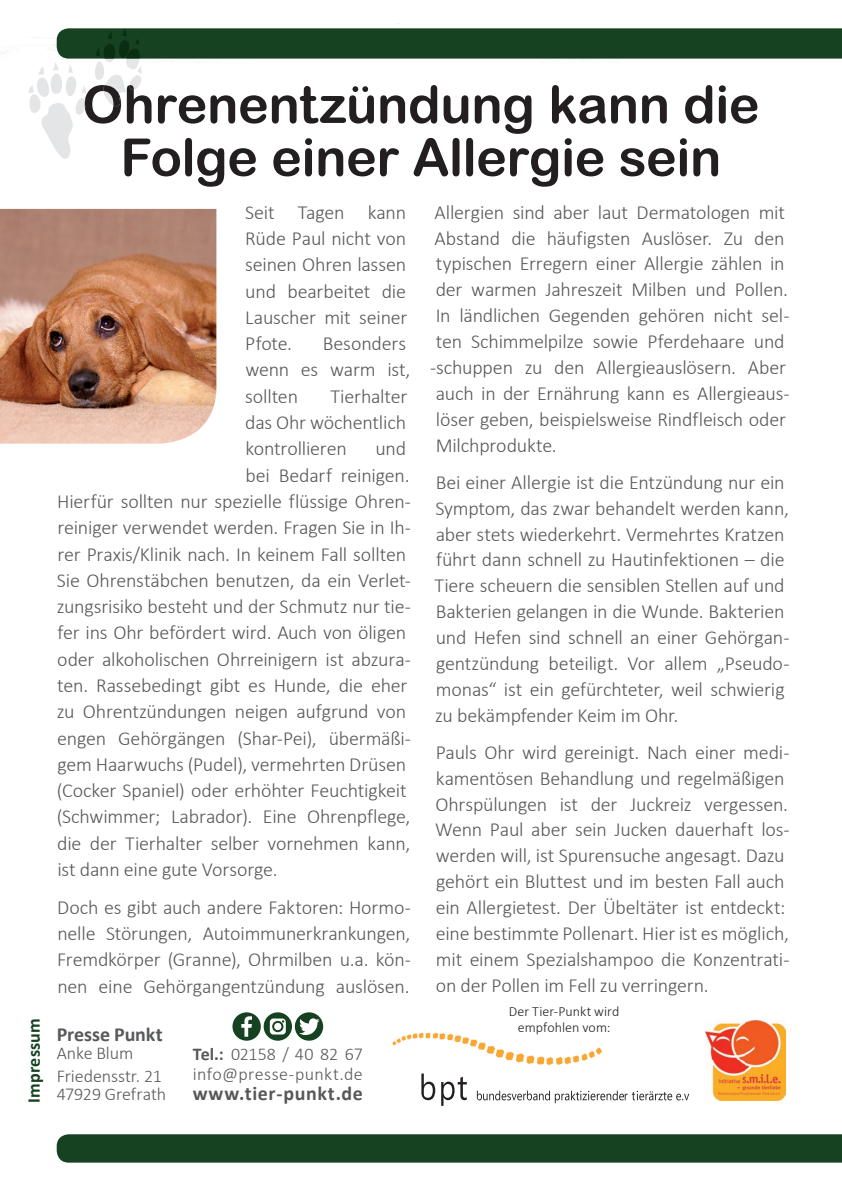
<style>
.page{position:relative;width:842px;height:1191px;background:#fff}
.page>*{position:absolute;margin:0;border:0;box-sizing:border-box;transform-origin:0 0}
.t1{font:52px/52.8px "Arial Rounded MT Bold";letter-spacing:-.01em;color:#231f20;text-align:center}
.t2{font:300 20px/25.8px "Calibri";letter-spacing:-.01em;color:#57585a}
.t3{font:700 20px "Calibri";letter-spacing:.025em;color:#57585a}
.t4{font:700 20px "Calibri";letter-spacing:-.005em;color:#57585a}
.t5{font:300 18px/20px "Calibri";letter-spacing:.02em;color:#57585a}
.t6{font:300 18px/23.6px "Calibri";color:#57585a}
.t7{font:700 18px "Calibri";letter-spacing:.015em;color:#164221}
.t8{font:300 14px/16px "Calibri";letter-spacing:.005em;color:#231f20;text-align:center}
.s1{font-weight:700}
</style>
<div class="page">
<img style="left:706px;top:1020px;width:79px;height:80px">
<svg style="left:477px;top:1090px;width:213px;height:13px"></svg>
<svg style="left:421px;top:1073px;width:14px;height:27px"></svg>
<svg style="left:441px;top:1076px;width:26px;height:30px"></svg>
<svg style="left:392px;top:1032px;width:211px;height:33px"></svg>
<svg style="left:232px;top:1012px;width:91px;height:28px"></svg>
<div style="left:57px;top:1134px;width:785px;height:28px;background:#164221"></div>
<svg style="left:28px;top:28px;width:814px;height:131px"></svg>
<img style="left:0;top:209px;width:216px;height:235px">
<p class="t7" style="left:21px;top:1103px;width:87px;rotate:-90deg">Impressum</p>
<h1 class="t1" style="left:82px;top:77px;width:679px">Ohrenentzündung kann die<br>Folge einer Allergie sein</h1>
<p class="t2" style="left:245px;top:199px;width:164px;text-align:justify">Seit Tagen kann Rüde Paul nicht von seinen Ohren lassen und bearbeitet die Lauscher mit seiner Pfote.</p>
<p class="t2" style="left:245px;top:330px;width:167px;text-indent:78px">Besonders wenn es warm ist, sollten</p>
<p class="t2" style="left:245px;top:383px;width:164px;text-align:justify;text-indent:85px">Tierhalter das Ohr wöchentlich kontrollieren</p>
<p class="t2" style="left:375px;top:435px;width:32px">und</p>
<p class="t2" style="left:245px;top:462px;width:166px">bei Bedarf reinigen.</p>
<p class="t2" style="left:57px;top:488px;width:355px">Hierfür sollten nur spezielle flüssige Ohren-</p>
<p class="t2" style="left:57px;top:514px;width:355px">reiniger verwendet werden. Fragen Sie in Ih-</p>
<p class="t2" style="left:57px;top:541px;width:350px">rer Praxis/Klinik nach. In keinem Fall sollten</p>
<p class="t2" style="left:57px;top:567px;width:355px">Sie Ohrenstäbchen benutzen, da ein Verlet-</p>
<p class="t2" style="left:57px;top:593px;width:356px">zungsrisiko besteht und der Schmutz nur tie-</p>
<p class="t2" style="left:58px;top:619px;width:350px">fer ins Ohr befördert wird. Auch von öligen</p>
<p class="t2" style="left:57px;top:646px;width:355px">oder alkoholischen Ohrreinigern ist abzura-</p>
<p class="t2" style="left:57px;top:672px;width:352px">ten. Rassebedingt gibt es Hunde, die eher</p>
<p class="t2" style="left:57px;top:698px;width:351px">zu Ohrentzündungen neigen aufgrund von</p>
<p class="t2" style="left:57px;top:725px;width:355px">engen Gehörgängen (Shar-Pei), übermäßi-</p>
<p class="t2" style="left:58px;top:751px;width:350px">gem Haarwuchs (Pudel), vermehrten Drüsen</p>
<p class="t2" style="left:57px;top:777px;width:351px">(Cocker Spaniel) oder erhöhter Feuchtigkeit</p>
<p class="t2" style="left:57px;top:803px;width:355px">(Schwimmer; Labrador). Eine Ohrenpflege,</p>
<p class="t2" style="left:57px;top:830px;width:355px">die der Tierhalter selber vornehmen kann,</p>
<p class="t2" style="left:57px;top:856px;width:222px">ist dann eine gute Vorsorge.</p>
<p class="t2" style="left:57px;top:893px;width:355px;text-align:justify">Doch es gibt auch andere Faktoren: Hormo&shy;nelle Störungen, Autoimmunerkrankungen, Fremdkörper (Granne), Ohrmilben u.a. kön&shy;nen eine Gehörgangentzündung auslösen.</p>
<p class="t4" style="left:57px;top:1019px;width:108px">Presse Punkt</p>
<p class="t6" style="left:57px;top:1040px;width:107px">Anke Blum<br>Friedensstr. 21</p>
<p class="t6" style="left:57px;top:1082px;width:111px">47929 Grefrath</p>
<p class="t5" style="left:193px;top:1044px;width:172px"><span class="s1">Tel.:</span> 02158 / 40 82 67 info@presse-punkt.de</p>
<p class="t3" style="left:193px;top:1079px;width:172px">www.tier-punkt.de</p>
<p class="t2" style="left:430px;top:199px;width:361px">Allergien sind aber laut Dermatologen mit Abstand die häufigsten Auslöser. Zu den typischen Erregern einer Allergie zählen in der warmen Jahreszeit Milben und Pollen.<br>In ländlichen Gegenden gehören nicht sel&shy;ten Schimmelpilze sowie Pferdehaare und -schuppen zu den Allergieauslösern. Aber auch in der Ernährung kann es Allergieaus&shy;löser geben, beispielsweise Rindfleisch oder Milchprodukte.</p>
<p class="t2" style="left:434px;top:469px;width:356px">Bei einer Allergie ist die Entzündung nur ein Symptom, das zwar behandelt werden kann, aber stets wiederkehrt. Vermehrtes Kratzen führt dann schnell zu Hautinfektionen – die Tiere scheuern die sensiblen Stellen auf und Bakterien gelangen in die Wunde. Bakterien und Hefen sind schnell an einer Gehörgan&shy;gentzündung beteiligt. Vor allem „Pseudo&shy;monas“ ist ein gefürchteter, weil schwierig zu bekämpfender Keim im Ohr.</p>
<p class="t2" style="left:435px;top:739px;width:356px">Pauls Ohr wird gereinigt. Nach einer medi&shy;kamentösen Behandlung und regelmäßigen Ohrspülungen ist der Juckreiz vergessen.<br>Wenn Paul aber sein Jucken dauerhaft los&shy;werden will, ist Spurensuche angesagt. Dazu gehört ein Bluttest und im besten Fall auch ein Allergietest. Der Übeltäter ist entdeckt: eine bestimmte Pollenart. Hier ist es möglich, mit einem Spezialshampoo die Konzentrati&shy;on der Pollen im Fell zu verringern.</p>
<p class="t8" style="left:509px;top:1003px;width:112px">Der Tier-Punkt wird empfohlen vom:</p>
</div>
